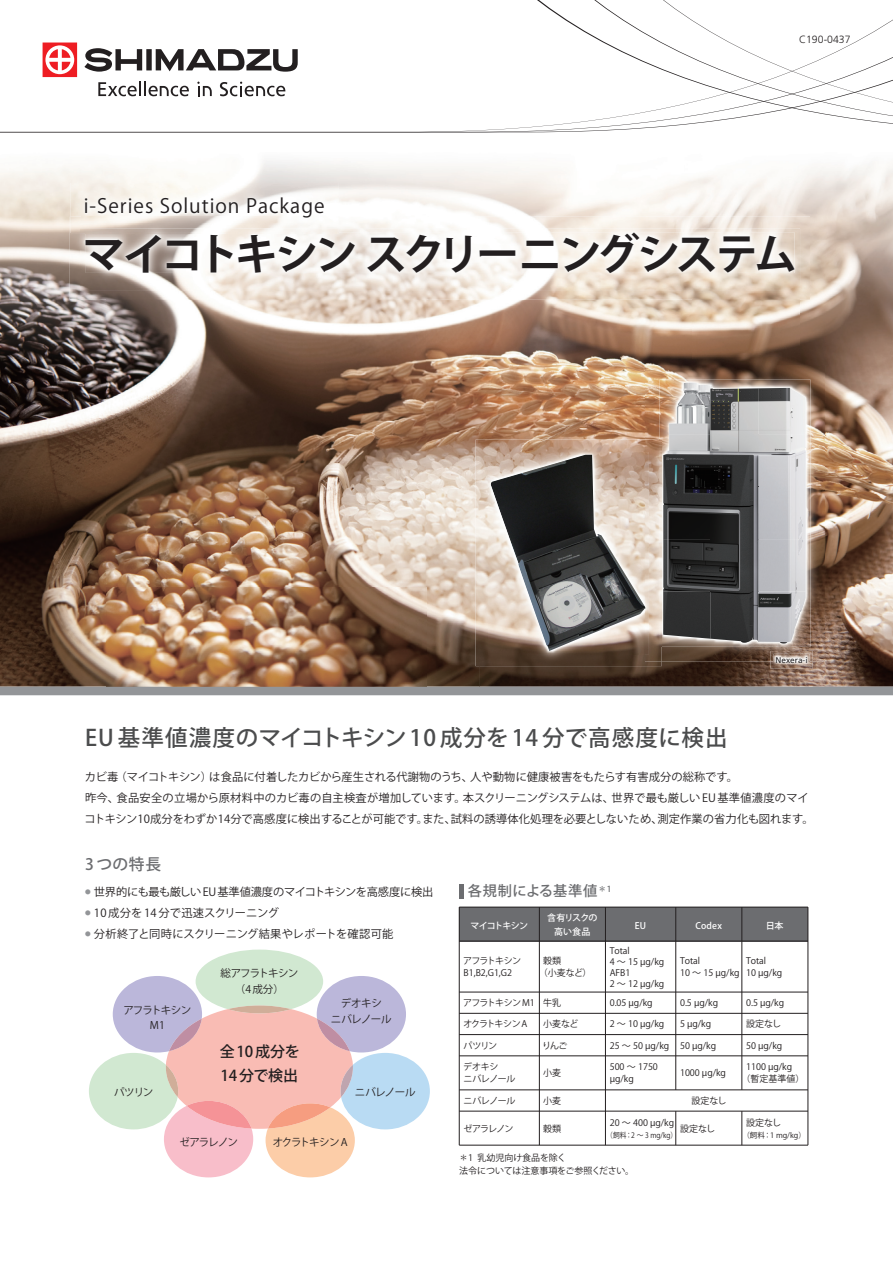
<style>
.page{position:relative;width:893px;height:1263px;background:#fff}
.page>*{position:absolute;margin:0;border:0;box-sizing:border-box;transform-origin:0 0}
.t1{font:700 42.75px "Koz Go Pro";letter-spacing:-.095em;color:#231f20}
.t2{font:500 22.5px "Koz Go Pro";letter-spacing:.045em;color:#4b4c4d}
.t3{font:19.5px "Koz Go Pro";letter-spacing:.05em;color:#231f20}
.t4{font:500 15.75px "Koz Go Pro";letter-spacing:.045em;color:#6c6d70}
.t5{font:500 15px/24px "Koz Go Pro";color:#231f20}
.t6{font:500 14.25px "Koz Go Pro";letter-spacing:.045em;color:#6c6d70}
.t7{font:11.25px/21px "Koz Go Pro";letter-spacing:-.005em;color:#231f20}
.t8{font:11.25px "Koz Go Pro";letter-spacing:.015em;color:#231f20}
.t9{font:10.5px/15.8px "Koz Go Pro";letter-spacing:-.07em;color:#231f20;text-align:center}
.t10{font:10.5px/15.8px "Koz Go Pro";letter-spacing:-.04em;color:#231f20;text-align:center}
.t11{font:300 10.5px "Frutiger LT Std";color:#231f20}
.t12{font:10.5px "Koz Go Pro";letter-spacing:-.1em;color:#231f20}
.t13{font:9px/12px "Koz Go Pro";color:#231f20}
.t14{font:500 9px/13.5px "Koz Go Pro";letter-spacing:-.035em;color:#fff;text-align:center}
.t15{font:9px/12px "Koz Go Pro";letter-spacing:-.055em;color:#231f20}
.t16{font:9px/12px "Koz Go Pro";letter-spacing:-.04em;color:#231f20}
.t17{font:9px "Koz Go Pro";letter-spacing:-.08em;color:#231f20}
.t18{font:9px "Koz Go Pro";letter-spacing:-.1em;color:#231f20}
.t19{font:500 9px "Koz Go Pro";letter-spacing:-.09em;color:#fff}
.t20{font:8.25px "Frutiger LT Std";color:#231f20}
.t21{font:7.5px "Koz Go Pro";color:#231f20;scale:.9 1}
.t22{font:7.5px "Koz Go Pro";color:#231f20}
</style>
<div class="page">
<div style="left:459px;top:907px;width:349px;height:34px;background:#6c6d70"></div>
<img style="left:0;top:190px;width:106px;height:497px">
<img style="left:339px;top:190px;width:554px;height:50px">
<img style="left:799px;top:240px;width:94px;height:447px">
<img style="left:106px;top:300px;width:320px;height:387px">
<img style="left:426px;top:300px;width:266px;height:188px">
<img style="left:692px;top:300px;width:107px;height:65px">
<img style="left:426px;top:488px;width:53px;height:199px">
<img style="left:479px;top:662px;width:320px;height:25px">
<svg style="left:0;top:42px;width:414px;height:90px"></svg>
<svg style="left:540px;top:0;width:353px;height:132px"></svg>
<img style="left:70px;top:217px;width:740px;height:83px">
<img style="left:80px;top:228px;width:720px;height:63px">
<img style="left:86px;top:232px;width:708px;height:41px">
<img style="left:70px;top:183px;width:269px;height:50px">
<img style="left:80px;top:228px;width:259px;height:5px">
<img style="left:86px;top:232px;width:253px;height:1px">
<img style="left:81px;top:194px;width:247px;height:28px">
<div style="left:0;top:687px;width:893px;height:8px;background:#939598"></div>
<img style="left:645px;top:365px;width:180px;height:297px">
<img style="left:660px;top:380px;width:150px;height:267px">
<img style="left:669px;top:383px;width:42px;height:52px">
<img style="left:711px;top:385px;width:47px;height:50px">
<img style="left:758px;top:388px;width:48px;height:47px">
<img style="left:663px;top:435px;width:143px;height:156px">
<img style="left:663px;top:591px;width:48px;height:48px">
<img style="left:711px;top:591px;width:95px;height:52px">
<svg style="left:43px;top:43px;width:34px;height:34px"></svg>
<svg style="left:84px;top:48px;width:58px;height:24px"></svg>
<div style="left:146px;top:49px;width:6px;height:21px;background:#231f20"></div>
<svg style="left:156px;top:49px;width:142px;height:23px"></svg>
<svg style="left:98px;top:81px;width:91px;height:15px"></svg>
<svg style="left:197px;top:82px;width:15px;height:14px"></svg>
<svg style="left:220px;top:82px;width:65px;height:14px"></svg>
<img style="left:770px;top:651px;width:43px;height:18px">
<img style="left:774px;top:654px;width:36px;height:13px">
<hr style="left:459px;top:907px;width:349px;height:1px;background:#231f20">
<hr style="left:459px;top:1145px;width:349px;height:1px;background:#231f20">
<hr style="left:459px;top:907px;width:1px;height:238px;background:#231f20">
<hr style="left:459px;top:941px;width:349px;height:1px;background:#231f20">
<hr style="left:459px;top:992px;width:349px;height:1px;background:#231f20">
<hr style="left:459px;top:1013px;width:349px;height:1px;background:#231f20">
<hr style="left:459px;top:1034px;width:349px;height:1px;background:#231f20">
<hr style="left:459px;top:1055px;width:349px;height:1px;background:#231f20">
<hr style="left:459px;top:1089px;width:349px;height:1px;background:#231f20">
<hr style="left:459px;top:1111px;width:349px;height:1px;background:#231f20">
<hr style="left:539px;top:907px;width:1px;height:238px;background:#231f20">
<hr style="left:605px;top:907px;width:1px;height:238px;background:#231f20">
<hr style="left:675px;top:907px;width:1px;height:183px;background:#231f20">
<hr style="left:742px;top:907px;width:1px;height:183px;background:#231f20">
<hr style="left:675px;top:1111px;width:1px;height:34px;background:#231f20">
<hr style="left:742px;top:1111px;width:1px;height:34px;background:#231f20">
<hr style="left:459px;top:884px;width:4px;height:14px;background:#6c6d70">
<hr style="left:807px;top:907px;width:1px;height:238px;background:#231f20">
<svg style="left:89px;top:949px;width:341px;height:228px"></svg>
<img style="left:476px;top:440px;width:186px;height:226px">
<img style="left:645px;top:440px;width:17px;height:222px">
<img style="left:660px;top:440px;width:2px;height:207px">
<img style="left:488px;top:452px;width:161px;height:202px">
<img style="left:490px;top:455px;width:156px;height:196px">
<h3 class="t3" style="left:84px;top:194px;width:242px">i-Series Solution Package</h3>
<p class="t11" style="left:799px;top:33px;width:53px">C190-0437</p>
<h1 class="t1" style="left:83px;top:227px;width:715px">マイコトキシン スクリーニングシステム</h1>
<h2 class="t2" style="left:85px;top:723px;width:644px">EU 基準値濃度のマイコトキシン10 成分を14 分で高感度に検出</h2>
<p class="t20" style="left:776px;top:655px;width:34px">Nexera-i</p>
<p class="t7" style="left:85px;top:767px;width:730px">カビ毒（マイコトキシン）は食品に付着したカビから産生される代謝物のうち、人や動物に健康被害をもたらす有害成分の総称です。<br>昨今、食品安全の立場から原材料中のカビ毒の自主検査が増加しています。本スクリーニングシステムは、世界で最も厳しい EU 基準値濃度のマイコトキシン10成分をわずか14分で高感度に検出することが可能です。また、試料の誘導体化処理を必要としないため、測定作業の省力化も図れます。</p>
<h3 class="t4" style="left:85px;top:854px;width:78px">3つの特長</h3>
<p class="t7" style="left:85px;top:881px;width:350px"><sup>●</sup> 世界的にも最も厳しいEU基準値濃度のマイコトキシンを高感度に検出</p>
<p class="t7" style="left:85px;top:902px;width:195px"><sup>●</sup> 10 成分を 14 分で迅速スクリーニング</p>
<p class="t8" style="left:85px;top:926px;width:310px"><sup>●</sup> 分析終了と同時にスクリーニング結果やレポートを確認可能</p>
<h3 class="t6" style="left:468px;top:882px;width:145px">各規制による基準値<sup>＊1</sup></h3>
<p class="t14" style="left:547px;top:912px;width:52px">含有リスクの高い食品</p>
<p class="t19" style="left:470px;top:920px;width:59px">マイコトキシン</p>
<p class="t14" style="left:635px;top:919px;width:13px">EU</p>
<p class="t14" style="left:695px;top:919px;width:28px">Codex</p>
<p class="t14" style="left:766px;top:919px;width:19px">日本</p>
<p class="t9" style="left:123px;top:1002px;width:69px">アフラトキシン<br>M1</p>
<p class="t9" style="left:221px;top:966px;width:79px">総アフラトキシン（4 成分）</p>
<h3 class="t5" style="left:220px;top:1040px;width:82px">全 10 成分を<br>14 分で検出</h3>
<p class="t10" style="left:331px;top:996px;width:62px">デオキシ<br>ニバレノール</p>
<p class="t9" style="left:114px;top:1084px;width:41px">パツリン</p>
<p class="t9" style="left:355px;top:1084px;width:62px">ニバレノール</p>
<p class="t9" style="left:179px;top:1135px;width:60px">ゼアラレノン</p>
<p class="t12" style="left:273px;top:1135px;width:76px">オクラトキシン A</p>
<p class="t15" style="left:463px;top:955px;width:60px">アフラトキシン<br>B1,B2,G1,G2</p>
<p class="t17" style="left:463px;top:996px;width:73px">アフラトキシン M1</p>
<p class="t13" style="left:539px;top:955px;width:54px;text-indent:4px">穀類<br>（小麦など）</p>
<p class="t13" style="left:610px;top:945px;width:56px;line-height:11.2px">Total<br>4 ～ 15 µg/kg<br>AFB1<br>2 ～ 12 µg/kg</p>
<p class="t13" style="left:680px;top:955px;width:61px">Total<br>10 ～ 15 µg/kg</p>
<p class="t13" style="left:746px;top:955px;width:38px">Total<br>10 µg/kg</p>
<p class="t13" style="left:543px;top:996px;width:19px">牛乳</p>
<p class="t13" style="left:610px;top:996px;width:45px">0.05 µg/kg</p>
<p class="t13" style="left:680px;top:996px;width:40px">0.5 µg/kg</p>
<p class="t13" style="left:746px;top:996px;width:40px">0.5 µg/kg</p>
<p class="t18" style="left:463px;top:1018px;width:66px">オクラトキシン A</p>
<p class="t13" style="left:543px;top:1018px;width:37px">小麦など</p>
<p class="t13" style="left:610px;top:1018px;width:56px">2 ～ 10 µg/kg</p>
<p class="t13" style="left:680px;top:1018px;width:33px">5 µg/kg</p>
<p class="t13" style="left:746px;top:1018px;width:37px">設定なし</p>
<p class="t13" style="left:463px;top:1039px;width:35px">パツリン</p>
<p class="t13" style="left:542px;top:1039px;width:27px">りんご</p>
<p class="t13" style="left:610px;top:1039px;width:108px">25 ～ 50 µg/kg 50 µg/kg</p>
<p class="t13" style="left:746px;top:1039px;width:38px">50 µg/kg</p>
<p class="t16" style="left:463px;top:1061px;width:54px">デオキシ<br>ニバレノール</p>
<p class="t13" style="left:543px;top:1067px;width:19px">小麦</p>
<p class="t13" style="left:610px;top:1061px;width:50px">500 ～ 1750 µg/kg</p>
<p class="t13" style="left:680px;top:1067px;width:48px">1000 µg/kg</p>
<p class="t13" style="left:742px;top:1061px;width:64px;text-indent:4px">1100 µg/kg<br>（暫定基準値）</p>
<p class="t13" style="left:463px;top:1095px;width:54px">ニバレノール</p>
<p class="t13" style="left:543px;top:1095px;width:19px">小麦</p>
<p class="t13" style="left:691px;top:1095px;width:37px">設定なし</p>
<p class="t13" style="left:463px;top:1122px;width:52px">ゼアラレノン</p>
<p class="t13" style="left:543px;top:1122px;width:19px">穀類</p>
<p class="t13" style="left:610px;top:1117px;width:66px">20 ～ 400 µg/kg</p>
<p class="t21" style="left:606px;top:1130px;width:80px">（飼料：2 ～ 3 mg/kg）</p>
<p class="t13" style="left:680px;top:1123px;width:37px">設定なし</p>
<p class="t13" style="left:459px;top:1151px;width:177px;line-height:13.5px">＊1 乳幼児向け食品を除く<br>法令については注意事項をご参照ください。</p>
<p class="t13" style="left:746px;top:1117px;width:37px">設定なし</p>
<p class="t22" style="left:742px;top:1130px;width:65px">（飼料：1 mg/kg）</p>
</div>
